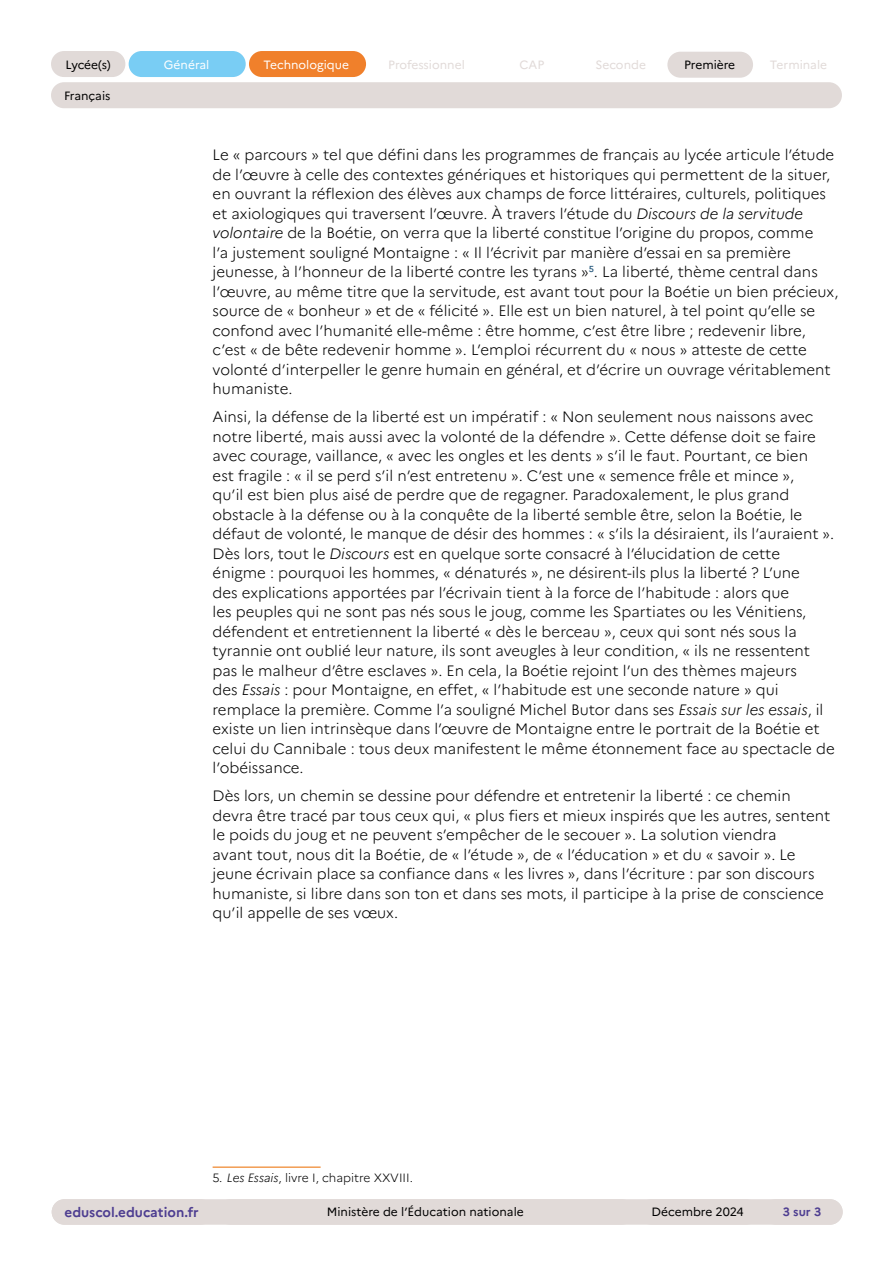
<style>
.page{position:relative;width:893px;height:1263px;background:#fff}
.page>*{position:absolute;margin:0;border:0;box-sizing:border-box;transform-origin:0 0}
.Texte_courant{font:300 15px/19.5px "Marianne";color:#000}
.t1{font:700 13.5px "Marianne";color:#4e3e91}
.t2{font:12px "Marianne";color:#000}
._11_note_bas_de_page{font:300 12px "Marianne";color:#000}
.t3{font:12px "Marianne";color:#e1dad8}
.t4{font:12px "Marianne";color:#fff}
.t5{font:700 12px "Marianne";color:#4e3e91}
.s1{font-style:italic}
</style>
<div class="page">
<div style="left:52px;top:1199px;width:791px;height:26px;background:#e1dad8;border-radius:13px"></div>
<div style="left:51px;top:51px;width:74px;height:26px;background:#e1dad8;border-radius:13px"></div>
<div style="left:129px;top:51px;width:117px;height:26px;background:#79cdf4;border-radius:13px"></div>
<div style="left:249px;top:51px;width:117px;height:26px;background:#f0802b;border-radius:13px"></div>
<div style="left:667px;top:52px;width:86px;height:26px;background:#e1dad8;border-radius:13px"></div>
<div style="left:51px;top:82px;width:791px;height:26px;background:#e1dad8;border-radius:13px"></div>
<hr style="left:213px;top:1166px;width:108px;height:2px;background:#f29c52">
<p class="t2" style="left:65px;top:57px;width:47px">Lycée(s)</p>
<p class="t4" style="left:164px;top:57px;width:47px">Général</p>
<p class="t4" style="left:263px;top:57px;width:87px">Technologique</p>
<p class="t3" style="left:388px;top:57px;width:78px">Professionnel</p>
<p class="t3" style="left:520px;top:58px;width:26px">CAP</p>
<p class="t3" style="left:596px;top:58px;width:52px">Seconde</p>
<p class="t2" style="left:684px;top:58px;width:53px">Première</p>
<p class="t3" style="left:770px;top:58px;width:59px">Terminale</p>
<p class="t2" style="left:64px;top:88px;width:48px">Français</p>
<p class="Texte_courant" style="left:213px;top:145px;width:627px">Le « parcours » tel que défini dans les programmes de français au lycée articule l’étude de l’œuvre à celle des contextes génériques et historiques qui permettent de la situer, en ouvrant la réflexion des élèves aux champs de force littéraires, culturels, politiques et axiologiques qui traversent l’œuvre. À travers l’étude du <span class="s1">Discours de la servitude volontaire</span> de la Boétie, on verra que la liberté constitue l’origine du propos, comme<br>l’a justement souligné Montaigne : « Il l’écrivit par manière d’essai en sa première jeunesse, à l’honneur de la liberté contre les tyrans »<sup>5</sup>. La liberté, thème central dans l’œuvre, au même titre que la servitude, est avant tout pour la Boétie un bien précieux, source de « bonheur » et de « félicité ». Elle est un bien naturel, à tel point qu’elle se confond avec l’humanité elle-même : être homme, c’est être libre ; redevenir libre, c’est « de bête redevenir homme ». L’emploi récurrent du « nous » atteste de cette volonté d’interpeller le genre humain en général, et d’écrire un ouvrage véritablement humaniste.</p>
<p class="Texte_courant" style="left:213px;top:407px;width:624px">Ainsi, la défense de la liberté est un impératif : « Non seulement nous naissons avec notre liberté, mais aussi avec la volonté de la défendre ». Cette défense doit se faire avec courage, vaillance, « avec les ongles et les dents » s’il le faut. Pourtant, ce bien<br>est fragile : « il se perd s’il n’est entretenu ». C’est une « semence frêle et mince »,<br>qu’il est bien plus aisé de perdre que de regagner. Paradoxalement, le plus grand obstacle à la défense ou à la conquête de la liberté semble être, selon la Boétie, le défaut de volonté, le manque de désir des hommes : « s’ils la désiraient, ils l’auraient ».<br>Dès lors, tout le <span class="s1">Discours</span> est en quelque sorte consacré à l’élucidation de cette énigme : pourquoi les hommes, « dénaturés », ne désirent-ils plus la liberté ? L’une<br>des explications apportées par l’écrivain tient à la force de l’habitude : alors que<br>les peuples qui ne sont pas nés sous le joug, comme les Spartiates ou les Vénitiens, défendent et entretiennent la liberté « dès le berceau », ceux qui sont nés sous la tyrannie ont oublié leur nature, ils sont aveugles à leur condition, « ils ne ressentent pas le malheur d’être esclaves ». En cela, la Boétie rejoint l’un des thèmes majeurs<br>des <span class="s1">Essais</span> : pour Montaigne, en effet, « l’habitude est une seconde nature » qui remplace la première. Comme l’a souligné Michel Butor dans ses <span class="s1">Essais sur les essais</span>, il existe un lien intrinsèque dans l’œuvre de Montaigne entre le portrait de la Boétie et celui du Cannibale : tous deux manifestent le même étonnement face au spectacle de l’obéissance.</p>
<p class="Texte_courant" style="left:213px;top:786px;width:619px">Dès lors, un chemin se dessine pour défendre et entretenir la liberté : ce chemin devra être tracé par tous ceux qui, « plus fiers et mieux inspirés que les autres, sentent le poids du joug et ne peuvent s’empêcher de le secouer ». La solution viendra<br>avant tout, nous dit la Boétie, de « l’étude », de « l’éducation » et du « savoir ». Le jeune écrivain place sa confiance dans « les livres », dans l’écriture : par son discours humaniste, si libre dans son ton et dans ses mots, il participe à la prise de conscience qu’il appelle de ses vœux.</p>
<p class="_11_note_bas_de_page" style="left:213px;top:1170px;width:202px">5. <span class="s1">Les Essais</span>, livre I, chapitre XXVIII.</p>
<p class="t1" style="left:65px;top:1204px;width:136px">eduscol.education.fr</p>
<p class="t2" style="left:327px;top:1205px;width:199px">Ministère de l’Éducation nationale</p>
<p class="t2" style="left:652px;top:1205px;width:94px">Décembre 2024</p>
<p class="t5" style="left:783px;top:1205px;width:40px">3 sur 3</p>
</div>
